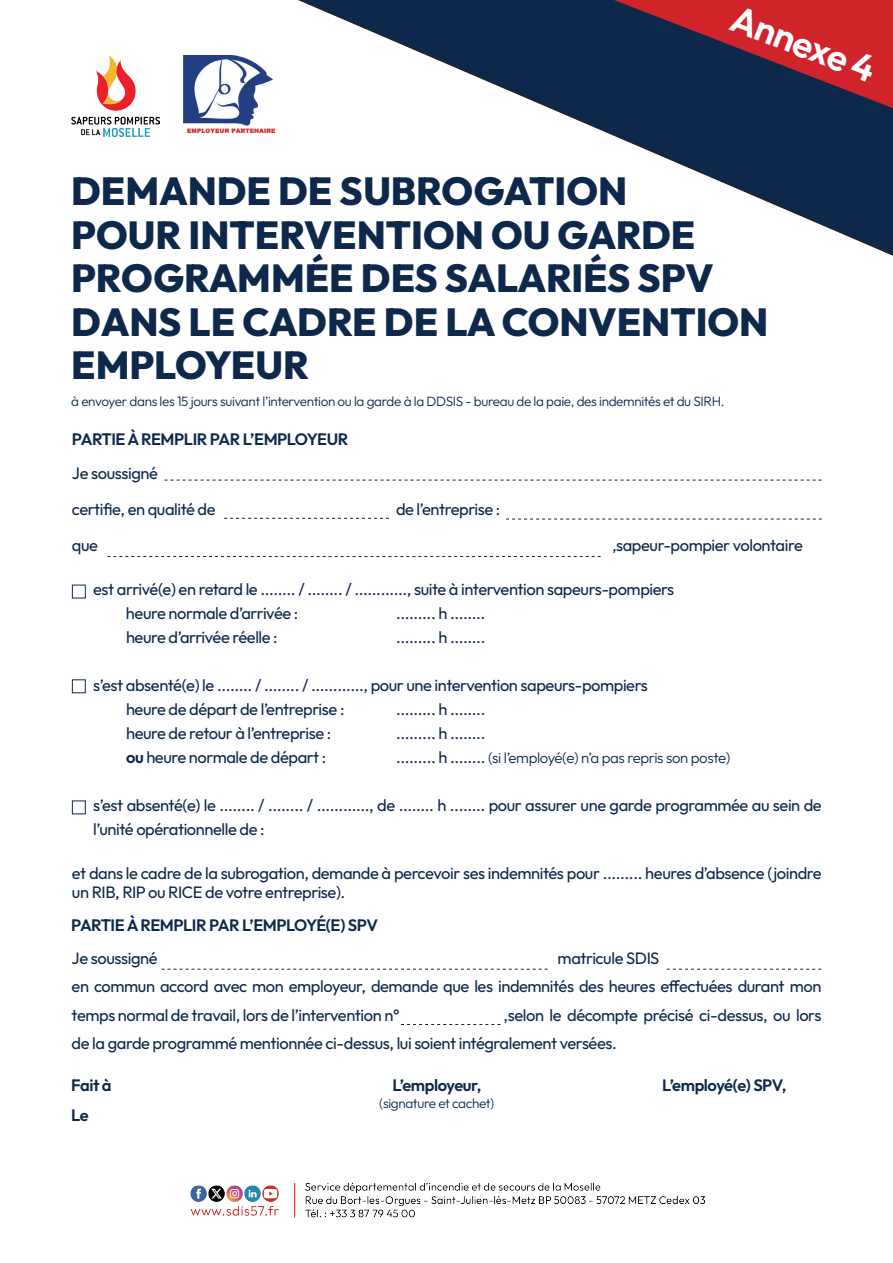
<style>
.page{position:relative;width:893px;height:1263px;background:#fff}
.page>*{position:absolute;margin:0;border:0;box-sizing:border-box;transform-origin:0 0}
.t1{font:800 39px/43.5px "Outfit";color:#0e284b}
.t2{font:600 37.5px "Outfit";color:#fff}
.t3{font:16.5px/24px "Outfit";letter-spacing:-.025em;color:#0e284b}
.t4{font:600 16.5px/30px "Outfit";letter-spacing:-.025em;color:#0e284b}
.t5{font:300 15px "Outfit";letter-spacing:-.025em;color:#0e284b}
.t6{font:300 13.5px "Outfit";letter-spacing:-.025em;color:#0e284b}
.s1{font-weight:600}
.s2{font-weight:400;font-size:16.5px}
</style>
<div class="page">
<svg style="left:103px;top:0;width:790px;height:256px"></svg>
<svg style="left:614px;top:0;width:279px;height:108px;background:#6f253a"></svg>
<img style="left:71px;top:56px;width:89px;height:80px">
<img style="left:183px;top:56px;width:100px;height:80px">
<div style="left:72px;top:585px;width:14px;height:13px;border:1px solid #0e284b"></div>
<div style="left:72px;top:679px;width:14px;height:14px;border:1px solid #0e284b"></div>
<div style="left:72px;top:800px;width:14px;height:14px;border:1px solid #0e284b"></div>
<svg style="left:165px;top:480px;width:657px;height:1px"></svg>
<svg style="left:224px;top:518px;width:165px;height:1px"></svg>
<svg style="left:506px;top:519px;width:316px;height:1px"></svg>
<svg style="left:107px;top:556px;width:494px;height:1px"></svg>
<svg style="left:162px;top:969px;width:386px;height:1px"></svg>
<svg style="left:667px;top:969px;width:154px;height:1px"></svg>
<svg style="left:401px;top:1024px;width:99px;height:1px"></svg>
<img style="left:190px;top:1182px;width:516px;height:36px">
<h2 class="t2" style="left:741px;top:-6px;width:153px;rotate:21deg">Annexe 4</h2>
<h1 class="t1" style="left:71px;top:172px;width:699px">DEMANDE DE SUBROGATION<br>POUR INTERVENTION OU GARDE<br>PROGRAMMÉE DES SALARIÉS SPV<br>DANS LE CADRE DE LA CONVENTION<br>EMPLOYEUR</h1>
<p class="t6" style="left:71px;top:393px;width:655px">à envoyer dans les 15 jours suivant l’intervention ou la garde à la DDSIS - bureau de la paie, des indemnités et du SIRH.</p>
<p class="t4" style="left:72px;top:425px;width:278px">PARTIE À REMPLIR PAR L’EMPLOYEUR</p>
<p class="t3" style="left:72px;top:455px;width:145px;line-height:36px">Je soussigné<br>certifie, en qualité de</p>
<p class="t3" style="left:396px;top:497px;width:106px">de l’entreprise :</p>
<p class="t3" style="left:72px;top:533px;width:28px">que</p>
<p class="t3" style="left:612px;top:533px;width:192px">,sapeur-pompier volontaire</p>
<p class="t3" style="left:126px;top:577px;width:550px;text-indent:-33px">est arrivé(e) en retard le ........ / ........ / ............, suite à intervention sapeurs-pompiers heure normale d’arrivée :</p>
<p class="t3" style="left:396px;top:601px;width:91px">......... h ........</p>
<p class="t3" style="left:126px;top:625px;width:153px">heure d’arrivée réelle :</p>
<p class="t3" style="left:396px;top:625px;width:91px">......... h ........</p>
<p class="t3" style="left:126px;top:673px;width:523px;text-indent:-33px">s’est absenté(e) le ........ / ........ / ............, pour une intervention sapeurs-pompiers heure de départ de l’entreprise :</p>
<p class="t3" style="left:396px;top:697px;width:91px">......... h ........</p>
<p class="t3" style="left:126px;top:721px;width:207px">heure de retour à l’entreprise :</p>
<p class="t3" style="left:396px;top:721px;width:91px">......... h ........</p>
<p class="t3" style="left:126px;top:745px;width:202px"><span class="s1">ou</span> heure normale de départ :</p>
<p class="t5" style="left:396px;top:748px;width:336px"><span class="s2">......... h ........</span> (si l’employé(e) n’a pas repris son poste)</p>
<p class="t3" style="left:93px;top:793px;width:730px">s’est absenté(e) le ........ / ........ / ............, de ........ h ........ pour assurer une garde programmée au sein de l’unité opérationnelle de :</p>
<p class="t3" style="left:72px;top:863px;width:751px;line-height:19.8px">et dans le cadre de la subrogation, demande à percevoir ses indemnités pour ......... heures d’absence (joindre un RIB, RIP ou RICE de votre entreprise).</p>
<p class="t4" style="left:71px;top:911px;width:308px">PARTIE À REMPLIR PAR L’EMPLOYÉ(E) SPV</p>
<p class="t3" style="left:72px;top:947px;width:88px">Je soussigné</p>
<p class="t3" style="left:72px;top:944px;width:751px;line-height:28.5px;text-indent:486px">matricule SDIS<br>en commun accord avec mon employeur, demande que les indemnités des heures effectuées durant mon temps normal de travail, lors de l’intervention n°</p>
<p class="t3" style="left:72px;top:1001px;width:751px;line-height:28.5px;text-indent:432px">,selon le décompte précisé ci-dessus, ou lors de la garde programmé mentionnée ci-dessus, lui soient intégralement versées.</p>
<p class="t4" style="left:392px;top:1071px;width:90px">L’employeur,</p>
<p class="t6" style="left:379px;top:1094px;width:117px">(signature et cachet)</p>
<p class="t4" style="left:71px;top:1071px;width:42px">Fait à<br>Le</p>
<p class="t4" style="left:662px;top:1071px;width:126px">L’employé(e) SPV,</p>
</div>
